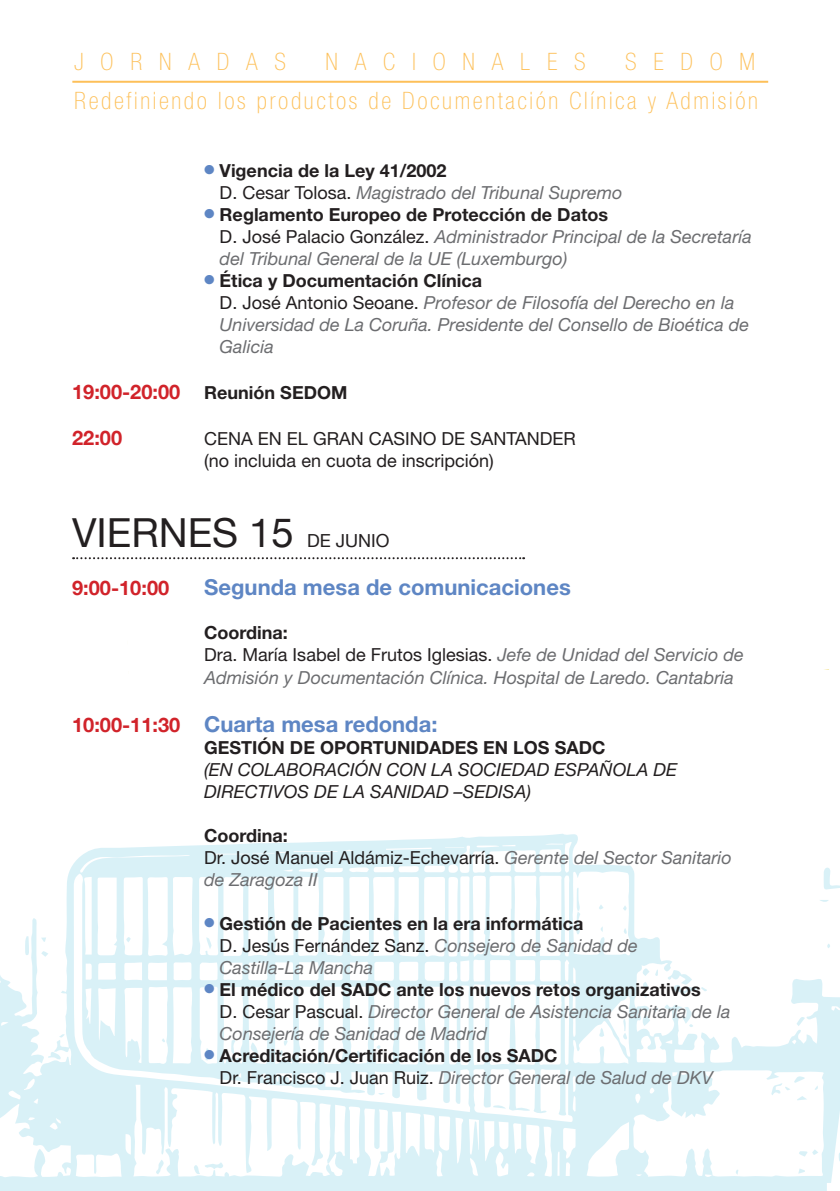
<style>
.page{position:relative;width:840px;height:1191px;background:#fff}
.page>*{position:absolute;margin:0;border:0;box-sizing:border-box;transform-origin:0 0}
.t1{font:40px "Helvetica Neue";color:#231f20}
.t2{font:100 condensed 24px/38.8px "Helvetica Neue LT Std";letter-spacing:.11em;color:#fdc059;text-align:right}
.t3{font:100 condensed 24px "Helvetica Neue LT Std";letter-spacing:.7em;color:#fdc059}
.t4{font:700 22px "Helvetica Neue LT Std";color:#5e86c4}
.t5{font:700 20px "Helvetica Neue";color:#d1232a}
.t6{font:italic 18px/22px "Helvetica Neue LT Std";color:#6c6d70}
.t7{font:700 18px/22px "Helvetica Neue LT Std";color:#231f20}
.t8{font:italic 18px/22px "Helvetica Neue LT Std";color:#231f20}
.t9{font:18px/22px "Helvetica Neue LT Std";color:#231f20;text-align:right}
.t10{font:700 18px "Helvetica Neue";color:#231f20}
.t11{font:18px "Helvetica Neue";color:#231f20}
.s1{font-family:"Helvetica Neue";font-style:normal;font-size:22px;color:#5e86c4}
.s2{font-weight:700;font-style:normal;color:#231f20}
.s3{font-style:normal;color:#231f20}
.s4{font-family:"Helvetica Neue";font-size:20px;color:#d1232a}
.s5{font-family:"Helvetica Neue";font-weight:400;font-size:22px;color:#5e86c4}
.s6{font-weight:400}
.s7{font-weight:400;font-style:italic;color:#6c6d70}
</style>
<div class="page">
<svg style="left:73px;top:557px;width:451px;height:2px"></svg>
<svg style="left:0;top:834px;width:839px;height:357px"></svg>
<svg style="left:838px;top:1150px;width:1px;height:25px"></svg>
<svg style="left:823px;top:867px;width:16px;height:22px"></svg>
<svg style="left:25px;top:936px;width:4px;height:19px"></svg>
<svg style="left:48px;top:1051px;width:13px;height:8px"></svg>
<svg style="left:642px;top:968px;width:7px;height:8px"></svg>
<svg style="left:796px;top:1016px;width:8px;height:10px"></svg>
<svg style="left:41px;top:951px;width:7px;height:5px"></svg>
<svg style="left:818px;top:900px;width:10px;height:2px"></svg>
<svg style="left:41px;top:937px;width:5px;height:4px"></svg>
<svg style="left:642px;top:981px;width:5px;height:16px"></svg>
<svg style="left:654px;top:969px;width:3px;height:7px"></svg>
<svg style="left:667px;top:970px;width:39px;height:25px"></svg>
<svg style="left:59px;top:1033px;width:6px;height:6px"></svg>
<svg style="left:826px;top:943px;width:4px;height:5px"></svg>
<svg style="left:641px;top:1007px;width:17px;height:19px"></svg>
<svg style="left:681px;top:1006px;width:11px;height:21px"></svg>
<svg style="left:798px;top:1149px;width:19px;height:7px"></svg>
<svg style="left:797px;top:1168px;width:7px;height:5px"></svg>
<svg style="left:734px;top:1169px;width:4px;height:5px"></svg>
<svg style="left:770px;top:1076px;width:36px;height:24px"></svg>
<svg style="left:814px;top:1085px;width:4px;height:5px"></svg>
<svg style="left:155px;top:1159px;width:9px;height:15px"></svg>
<svg style="left:192px;top:1162px;width:31px;height:12px"></svg>
<svg style="left:378px;top:1093px;width:7px;height:2px"></svg>
<svg style="left:576px;top:887px;width:4px;height:47px"></svg>
<svg style="left:598px;top:904px;width:5px;height:5px"></svg>
<svg style="left:623px;top:928px;width:3px;height:6px"></svg>
<svg style="left:622px;top:905px;width:5px;height:5px"></svg>
<svg style="left:599px;top:926px;width:3px;height:6px"></svg>
<svg style="left:493px;top:1104px;width:12px;height:4px"></svg>
<svg style="left:376px;top:1044px;width:4px;height:6px"></svg>
<svg style="left:126px;top:937px;width:5px;height:5px"></svg>
<svg style="left:206px;top:937px;width:5px;height:12px"></svg>
<svg style="left:162px;top:1038px;width:3px;height:4px"></svg>
<svg style="left:598px;top:1027px;width:6px;height:10px"></svg>
<svg style="left:357px;top:1050px;width:5px;height:8px"></svg>
<svg style="left:278px;top:1040px;width:9px;height:17px"></svg>
<svg style="left:231px;top:1039px;width:4px;height:15px"></svg>
<svg style="left:205px;top:1048px;width:7px;height:14px"></svg>
<svg style="left:622px;top:1018px;width:5px;height:21px"></svg>
<hr style="left:72px;top:81px;width:695px;height:2px;background:#fdc059">
<h2 class="t3" style="left:74px;top:48px;width:213px">JORNADAS</h2>
<h2 class="t3" style="left:325px;top:48px;width:262px">NACIONALES</h2>
<h2 class="t2" style="left:74px;top:42px;width:685px">SEDOM<br>Redefiniendo los productos de Documentación Clínica y Admisión</h2>
<p class="t6" style="left:219px;top:160px;width:404px;text-indent:-17px"><span class="s1">●</span> <span class="s2">Vigencia de la Ley 41/2002<br></span><span class="s3">D. Cesar Tolosa.</span> Magistrado del Tribunal Supremo</p>
<p class="t6" style="left:219px;top:204px;width:533px;text-indent:-17px"><span class="s1">●</span> <span class="s2">Reglamento Europeo de Protección de Datos<br></span><span class="s3">D. José Palacio González.</span> Administrador Principal de la Secretaría del Tribunal General de la UE (Luxemburgo)</p>
<p class="t6" style="left:219px;top:270px;width:530px;text-indent:-17px"><span class="s1">●</span> <span class="s2">Ética y Documentación Clínica<br></span><span class="s3">D. José Antonio Seoane.</span> Profesor de Filosofía del Derecho en la Universidad de La Coruña. Presidente del Consello de Bioética de Galicia</p>
<p class="t7" style="left:72px;top:381px;width:277px"><span class="s4">19:00-20:00</span> Reunión SEDOM</p>
<p class="t5" style="left:72px;top:422px;width:52px">22:00</p>
<p class="t9" style="left:204px;top:428px;width:26px">Cena</p>
<p class="t9" style="left:258px;top:428px;width:82px">en el Gran</p>
<p class="t9" style="left:368px;top:428px;width:25px">Casino</p>
<p class="t9" style="left:204px;top:428px;width:291px">de Santander<br>(no incluida en cuota de inscripción)</p>
<h1 class="t1" style="left:72px;top:504px;width:223px">VIERNES 15</h1>
<p class="t11" style="left:307px;top:527px;width:84px">DE JUNIO</p>
<p class="t5" style="left:72px;top:572px;width:99px">9:00-10:00</p>
<p class="t4" style="left:204px;top:574px;width:368px">Segunda mesa de comunicaciones</p>
<p class="t10" style="left:204px;top:619px;width:85px">Coordina:</p>
<p class="t6" style="left:204px;top:644px;width:541px"><span class="s3">Dra. María Isabel de Frutos Iglesias.</span> Jefe de Unidad del Servicio de<br>A dmisión y Documentación Clínica. Hospital de Laredo. Cantabria</p>
<p class="t4" style="left:72px;top:710px;width:367px"><span class="s4">10:00-11:30</span> Cuarta mesa redonda:</p>
<p class="t7" style="left:204px;top:736px;width:24px">Gesti</p>
<p class="t7" style="left:257px;top:736px;width:90px">ón de Oport</p>
<p class="t7" style="left:383px;top:736px;width:26px">unidades</p>
<p class="t7" style="left:483px;top:736px;width:43px">en los</p>
<p class="t7" style="left:554px;top:736px;width:52px">SADC</p>
<p class="t8" style="left:204px;top:758px;width:474px">(en colaboración con la Sociedad Española de<br>Directivos de la Sanidad –SEDISA)</p>
<p class="t10" style="left:204px;top:821px;width:85px">Coordina:</p>
<p class="t6" style="left:204px;top:846px;width:529px"><span class="s3">Dr. José Manuel Aldámiz-Echevarría.</span> Gerente del Sector Sanitario de Zaragoza II</p>
<p class="t6" style="left:219px;top:912px;width:419px;text-indent:-17px"><span class="s1">●</span> <span class="s2">Gestión de Pacientes en la era informática<br></span><span class="s3">D. Jesús Fernández Sanz.</span> Consejero de Sanidad de<br>Castilla-La Mancha</p>
<p class="t6" style="left:219px;top:978px;width:512px;text-indent:-17px"><span class="s1">●</span> <span class="s2">El médico del SADC ante los nuevos retos organizativos<br></span><span class="s3">D. Cesar Pascual.</span> Director General de Asistencia Sanitaria de la<br>Consejería de Sanidad de Madrid</p>
<p class="t7" style="left:219px;top:1043px;width:494px;text-indent:-17px"><span class="s5">●</span> Acreditación/Certificación de los SADC<br><span class="s6">Dr. Francisco J. Juan Ruiz.</span> <span class="s7">Director General de Salud de DKV</span></p>
</div>
